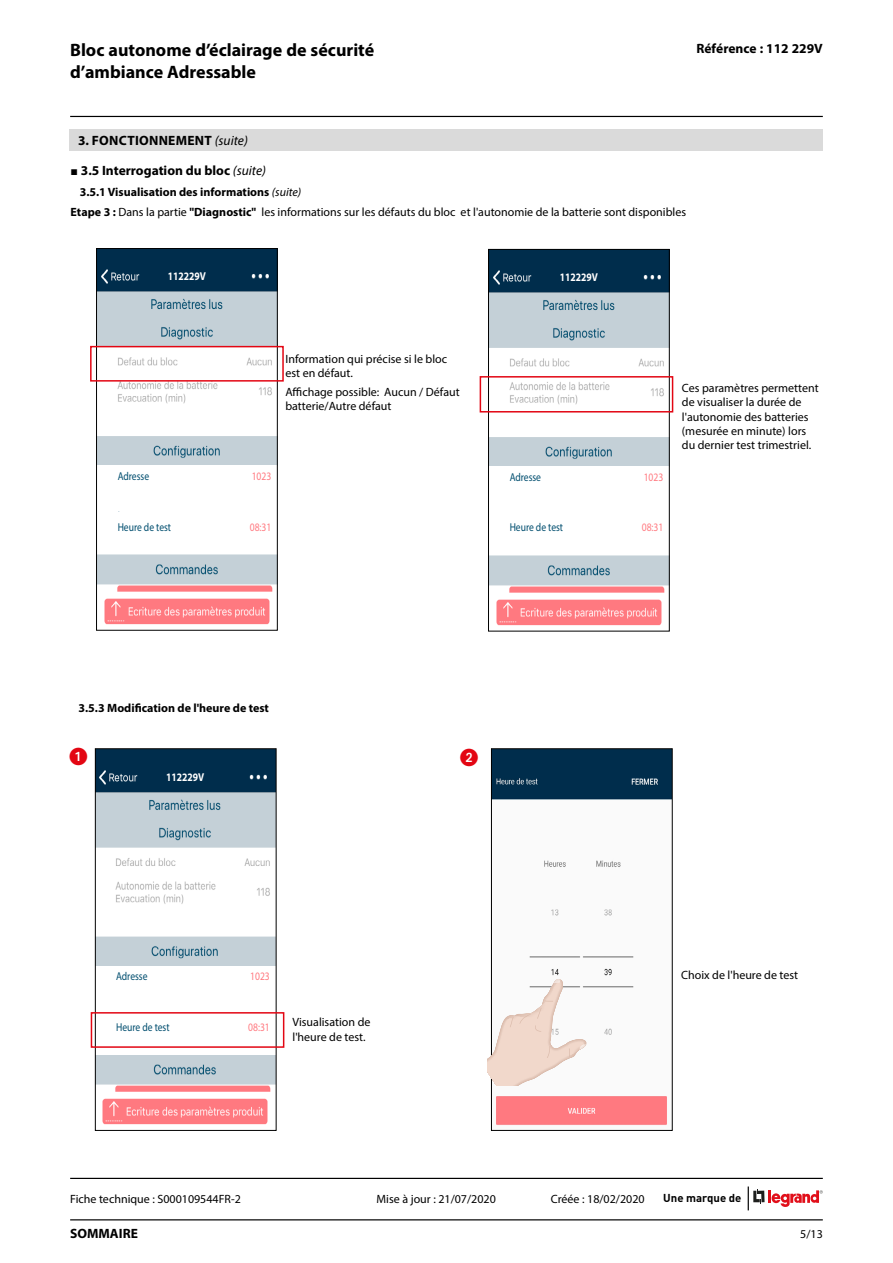
<style>
.page{position:relative;width:893px;height:1263px;background:#fff}
.page>*{position:absolute;margin:0;border:0;box-sizing:border-box;transform-origin:0 0}
.t1{font:700 18px "Myriad Pro";color:#000}
.t2{font:18px "European Pi One";color:#e30613}
.t3{font:700 13.5px "Myriad Pro";color:#000}
.t4{font:700 13.5px "Myriad Pro";letter-spacing:.02em;color:#000}
.t5{font:12px/14.4px "Myriad Pro";color:#000}
.t6{font:700 12px "Myriad Pro";color:#000}
.t7{font:11.4px "Myriad Pro";color:#004e6f;scale:.84 1}
.t8{font:11.4px "Myriad Pro";color:#ff7980;scale:.84 1}
.t9{font:700 11.4px "Myriad Pro";color:#fff;scale:.84 1}
.t10{font:700 11.4px "DIN Pro";color:#000}
.s1{font-weight:400;font-style:italic}
.s2{font-weight:700}
.s3{font-style:italic}
</style>
<div class="page">
<hr style="left:70px;top:1219px;width:753px;height:1px;background:#000">
<hr style="left:70px;top:1178px;width:753px;height:1px;background:#000">
<hr style="left:70px;top:116px;width:753px;height:1px;background:#000">
<svg style="left:748px;top:1186px;width:75px;height:24px"></svg>
<div style="left:70px;top:130px;width:753px;height:21px;background:#dadada"></div>
<img style="left:97px;top:764px;width:177px;height:361px">
<div style="left:166px;top:771px;width:39px;height:12px;background:#002d4c"></div>
<div style="left:95px;top:749px;width:181px;height:15px;background:#002d4c"></div>
<div style="left:95px;top:966px;width:181px;height:88px;background:#fff"></div>
<div style="left:98px;top:906px;width:175px;height:28px;background:#fff"></div>
<div style="left:95px;top:748px;width:181px;height:383px;border:1px solid #000"></div>
<div style="left:91px;top:1012px;width:193px;height:36px;border:2px solid #e30613"></div>
<img style="left:493px;top:763px;width:178px;height:363px">
<div style="left:491px;top:749px;width:181px;height:14px;background:#002d4c"></div>
<div style="left:491px;top:748px;width:182px;height:383px;border:1px solid #000"></div>
<svg style="left:487px;top:979px;width:99px;height:107px"></svg>
<img style="left:553px;top:979px;width:34px;height:71px">
<img style="left:98px;top:264px;width:178px;height:361px">
<div style="left:168px;top:271px;width:39px;height:12px;background:#002d4c"></div>
<div style="left:97px;top:249px;width:180px;height:15px;background:#002d4c"></div>
<div style="left:97px;top:465px;width:180px;height:89px;background:#fff"></div>
<div style="left:100px;top:406px;width:174px;height:28px;background:#fff"></div>
<div style="left:96px;top:248px;width:182px;height:383px;border:1px solid #000"></div>
<div style="left:90px;top:346px;width:194px;height:36px;border:2px solid #e30613"></div>
<img style="left:490px;top:265px;width:178px;height:361px">
<div style="left:560px;top:272px;width:39px;height:12px;background:#002d4c"></div>
<div style="left:488px;top:249px;width:181px;height:16px;background:#002d4c"></div>
<div style="left:488px;top:466px;width:181px;height:89px;background:#fff"></div>
<div style="left:492px;top:407px;width:174px;height:28px;background:#fff"></div>
<div style="left:488px;top:249px;width:182px;height:382px;border:1px solid #000"></div>
<div style="left:480px;top:376px;width:193px;height:36px;border:2px solid #e30613"></div>
<h1 class="t1" style="left:70px;top:38px;width:306px">Bloc autonome d’éclairage de sécurité</h1>
<p class="t3" style="left:696px;top:39px;width:128px">Référence : 112 229V</p>
<h1 class="t1" style="left:70px;top:60px;width:187px">d’ambiance Adressable</h1>
<p class="t4" style="left:78px;top:132px;width:171px">3. FONCTIONNEMENT <span class="s1">(suite)</span></p>
<p class="t3" style="left:81px;top:161px;width:187px">3.5 Interrogation du bloc <span class="s1">(suite)</span></p>
<p class="t5" style="left:71px;top:181px;width:617px;line-height:20.7px;text-indent:9px"><span class="s2">3.5.1 Visualisation des informations</span> <span class="s3">(suite)<br></span><span class="s2">Etape 3 :</span> Dans la partie <span class="s2">"Diagnostic"</span> les informations sur les défauts du bloc et l'autonomie de la batterie sont disponibles</p>
<p class="t9" style="left:168px;top:269px;width:47px">112229V</p>
<p class="t9" style="left:560px;top:270px;width:47px">112229V</p>
<p class="t5" style="left:285px;top:351px;width:163px">Information qui précise si le bloc est en défaut.</p>
<p class="t5" style="left:285px;top:384px;width:176px">Affichage possible: Aucun / Défaut batterie/Autre défaut</p>
<p class="t5" style="left:682px;top:380px;width:138px">Ces paramètres permettent de visualiser la durée de l'autonomie des batteries (mesurée en minute) lors du dernier test trimestriel.</p>
<p class="t7" style="left:118px;top:469px;width:39px">Adresse</p>
<p class="t8" style="left:252px;top:469px;width:25px">1023</p>
<p class="t7" style="left:510px;top:470px;width:39px">Adresse</p>
<p class="t8" style="left:644px;top:470px;width:25px">1023</p>
<p class="t7" style="left:118px;top:520px;width:65px">Heure de test</p>
<p class="t8" style="left:250px;top:520px;width:27px">08:31</p>
<p class="t7" style="left:510px;top:520px;width:65px">Heure de test</p>
<p class="t8" style="left:642px;top:520px;width:27px">08:31</p>
<p class="t6" style="left:79px;top:700px;width:192px">3.5.3 Modification de l'heure de test</p>
<h1 class="t2" style="left:69px;top:747px;width:19px">1</h1>
<h1 class="t2" style="left:460px;top:747px;width:19px">2</h1>
<p class="t9" style="left:166px;top:770px;width:47px">112229V</p>
<p class="t7" style="left:116px;top:969px;width:39px">Adresse</p>
<p class="t8" style="left:250px;top:969px;width:25px">1023</p>
<p class="t7" style="left:116px;top:1020px;width:65px">Heure de test</p>
<p class="t8" style="left:248px;top:1020px;width:27px">08:31</p>
<p class="t5" style="left:293px;top:1015px;width:79px">Visualisation de l'heure de test.</p>
<p class="t5" style="left:681px;top:968px;width:119px">Choix de l'heure de test</p>
<p class="t5" style="left:70px;top:1192px;width:172px">Fiche technique : S000109544FR-2</p>
<p class="t5" style="left:376px;top:1192px;width:121px">Mise à jour : 21/07/2020</p>
<p class="t5" style="left:551px;top:1192px;width:95px">Créée : 18/02/2020</p>
<p class="t10" style="left:663px;top:1188px;width:80px">Une marque de</p>
<p class="t3" style="left:70px;top:1224px;width:69px">SOMMAIRE</p>
<p class="t5" style="left:800px;top:1226px;width:24px">5/13</p>
</div>
